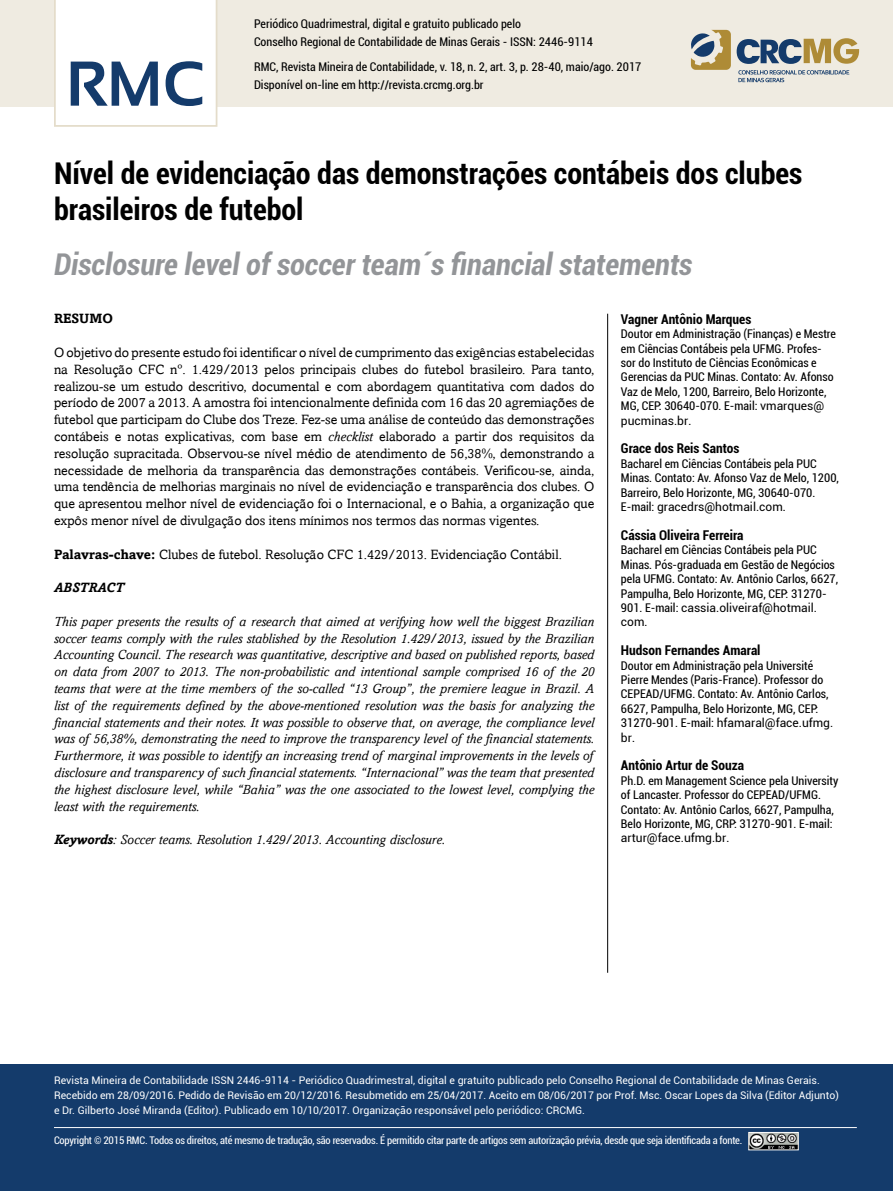
<style>
.page{position:relative;width:893px;height:1191px;background:#fff}
.page>*{position:absolute;margin:0;border:0;box-sizing:border-box;transform-origin:0 0}
.t1{font:700 63.15px "Sansation";color:#143b6b}
.t2{font:700 condensed 30px/36px "Roboto";color:#000}
.t3{font:italic 700 condensed 30px "Roboto";color:#939598}
.t4{font:italic 13.5px/16.8px "Amasis";color:#000;text-align:justify}
.t5{font:13.5px/16.8px "Amasis";color:#000;text-align:justify}
.t6{font:700 condensed 13.5px "Roboto";color:#000}
.t7{font:italic 700 13.5px "Amasis";color:#000}
.t8{font:700 13.5px "Amasis";color:#000}
.t9{font:condensed 12px/14.4px "Roboto";color:#000}
.t10{font:10.5px/15px "Roboto";color:#fff}
.t11{font:condensed 10.5px "Roboto";letter-spacing:-.02em;color:#fff}
.s1{font-style:italic}
.s2{font-weight:700}
.s3{font-stretch:normal}
</style>
<div class="page">
<div style="left:0;top:0;width:893px;height:106px;background:#efebe1"></div>
<div style="left:54px;top:0;width:163px;height:127px;background:#fff"></div>
<div style="left:0;top:1064px;width:893px;height:127px;background:#143b6b"></div>
<svg style="left:738px;top:70px;width:111px;height:12px"></svg>
<svg style="left:691px;top:30px;width:40px;height:40px"></svg>
<svg style="left:737px;top:38px;width:122px;height:26px"></svg>
<hr style="left:54px;top:1127px;width:803px;height:1px;background:#fff">
<img style="left:750px;top:1134px;width:47px;height:14px">
<div style="left:748px;top:1132px;width:51px;height:18px;border:1px solid #fff"></div>
<hr style="left:607px;top:314px;width:1px;height:658px;background:#000">
<hr style="left:892px;top:1135px;width:1px;height:30px;background:#cdcdda">
<p class="t9" style="left:254px;top:14px;width:340px;line-height:18px">Periódico Quadrimestral, digital e gratuito publicado pelo<br>Conselho Regional de Contabilidade de Minas Gerais - ISSN: 2446-9114</p>
<h1 class="t1" style="left:66px;top:49px;width:141px">RMC</h1>
<p class="t9" style="left:254px;top:57px;width:389px;line-height:18px">RMC, Revista Mineira de Contabilidade, v. 18, n. 2, art. 3, p. 28-40, maio/ago. 2017<br>Disponível on-line em http://revista.crcmg.org.br</p>
<h2 class="t2" style="left:54px;top:154px;width:750px">Nível de evidenciação das demonstrações contábeis dos clubes brasileiros de futebol</h2>
<h2 class="t3" style="left:54px;top:243px;width:640px">Disclosure level of soccer team´s financial statements</h2>
<p class="t8" style="left:54px;top:310px;width:60px">RESUMO</p>
<p class="t5" style="left:54px;top:344px;width:542px">O objetivo do presente estudo foi identificar o nível de cumprimento das exigências estabelecidas na Resolução CFC nº. 1.429/2013 pelos principais clubes do futebol brasileiro. Para tanto, realizou-se um estudo descritivo, documental e com abordagem quantitativa com dados do período de 2007 a 2013. A amostra foi intencionalmente definida com 16 das 20 agremiações de futebol que participam do Clube dos Treze. Fez-se uma análise de conteúdo das demonstrações contábeis e notas explicativas, com base em <span class="s1">checklist</span> elaborado a partir dos requisitos da resolução supracitada. Observou-se nível médio de atendimento de 56,38%, demonstrando a necessidade de melhoria da transparência das demonstrações contábeis. Verificou-se, ainda, uma tendência de melhorias marginais no nível de evidenciação e transparência dos clubes. O que apresentou melhor nível de evidenciação foi o Internacional, e o Bahia, a organização que expôs menor nível de divulgação dos itens mínimos nos termos das normas vigentes.</p>
<p class="t5" style="left:54px;top:545px;width:509px"><span class="s2">Palavras-chave:</span> Clubes de futebol. Resolução CFC 1.429/2013. Evidenciação Contábil.</p>
<p class="t7" style="left:54px;top:579px;width:72px">ABSTRACT</p>
<p class="t4" style="left:54px;top:613px;width:542px">This paper presents the results of a research that aimed at verifying how well the biggest Brazilian soccer teams comply with the rules stablished by the Resolution 1.429/2013, issued by the Brazilian Accounting Council. The research was quantitative, descriptive and based on published reports, based on data from 2007 to 2013. The non-probabilistic and intentional sample comprised 16 of the 20 teams that were at the time members of the so-called “13 Group”, the premiere league in Brazil. A list of the requirements defined by the above-mentioned resolution was the basis for analyzing the financial statements and their notes. It was possible to observe that, on average, the compliance level was of 56,38%, demonstrating the need to improve the transparency level of the financial statements.<br>Furthermore, it was possible to identify an increasing trend of marginal improvements in the levels of disclosure and transparency of such financial statements. “Internacional” was the team that presented the highest disclosure level, while “Bahia” was the one associated to the lowest level, complying the least with the requirements.</p>
<p class="t4" style="left:54px;top:831px;width:393px"><span class="s2">Keywords</span>: Soccer teams. Resolution 1.429/2013. Accounting disclosure.</p>
<p class="t6" style="left:621px;top:309px;width:132px">Vagner Antônio Marques</p>
<p class="t9" style="left:621px;top:326px;width:217px">Doutor em Administração (Finanças) e Mestre em Ciências Contábeis pela UFMG. Profes&shy;sor do Instituto de Ciências Econômicas e Gerencias da PUC Minas. Contato: Av. Afonso Vaz de Melo, 1200, Barreiro, Belo Horizonte, MG, CEP: 30640-070. E-mail: <span class="s3">vmarques@ pucminas.br</span>.</p>
<p class="t6" style="left:621px;top:439px;width:120px">Grace dos Reis Santos</p>
<p class="t9" style="left:621px;top:456px;width:219px">Bacharel em Ciências Contábeis pela PUC Minas. Contato: Av. Afonso Vaz de Melo, 1200, Barreiro, Belo Horizonte, MG, 30640-070.<br>E-mail: <span class="s3">gracedrs@hotmail.com</span>.</p>
<p class="t6" style="left:621px;top:525px;width:124px">Cássia Oliveira Ferreira</p>
<p class="t9" style="left:621px;top:542px;width:219px">Bacharel em Ciências Contábeis pela PUC Minas. Pós-graduada em Gestão de Negócios pela UFMG. Contato: Av. Antônio Carlos, 6627, Pampulha, Belo Horizonte, MG, CEP: 31270- 901. E-mail: <span class="s3">cassia.oliveiraf@hotmail. com</span>.</p>
<p class="t6" style="left:621px;top:641px;width:141px">Hudson Fernandes Amaral</p>
<p class="t9" style="left:621px;top:657px;width:214px">Doutor em Administração pela Université Pierre Mendes (Paris-France). Professor do CEPEAD/UFMG. Contato: Av. Antônio Carlos, 6627, Pampulha, Belo Horizonte, MG, CEP:<br>31270-901. E-mail: <span class="s3">hfamaral@face.ufmg. br</span>.</p>
<p class="t6" style="left:621px;top:756px;width:125px">Antônio Artur de Souza</p>
<p class="t9" style="left:621px;top:773px;width:219px">Ph.D. em Management Science pela University of Lancaster. Professor do CEPEAD/UFMG.<br>Contato: Av. Antônio Carlos, 6627, Pampulha, Belo Horizonte, MG, CRP: 31270-901. E-mail: <span class="s3">artur@face.ufmg.br</span>.</p>
<p class="t10" style="left:54px;top:1072px;width:786px">Revista Mineira de Contabilidade ISSN 2446-9114 - Periódico Quadrimestral, digital e gratuito publicado pelo Conselho Regional de Contabilidade de Minas Gerais.<br>Recebido em 28/09/2016. Pedido de Revisão em 20/12/2016. Resubmetido em 25/04/2017. Aceito em 08/06/2017 por Prof. Msc. Oscar Lopes da Silva (Editor Adjunto) e Dr. Gilberto José Miranda (Editor). Publicado em 10/10/2017. Organização responsável pelo periódico: CRCMG.</p>
<p class="t11" style="left:54px;top:1133px;width:690px">Copyright © 2015 RMC. Todos os direitos, até mesmo de tradução, são reservados. É permitido citar parte de artigos sem autorização prévia, desde que seja identificada a fonte.</p>
</div>
